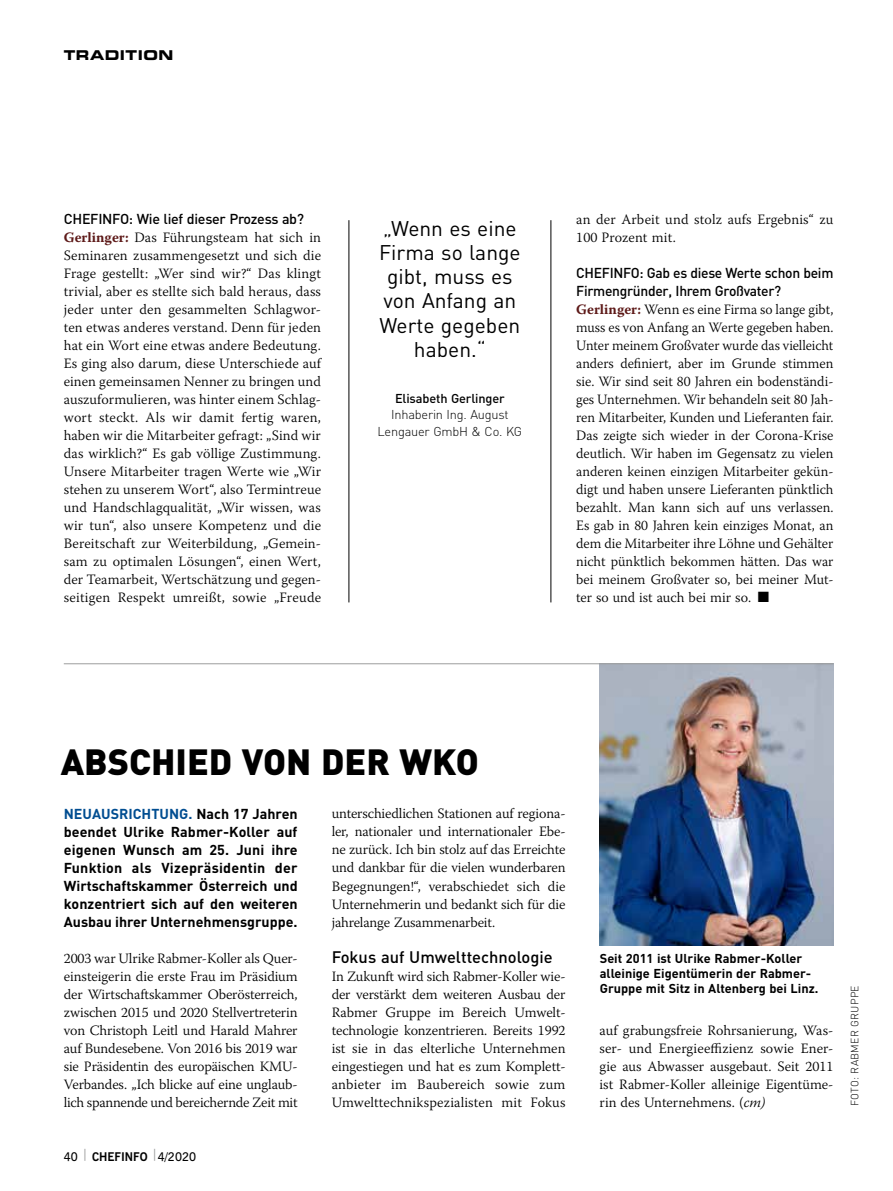
<style>
.page{position:relative;width:893px;height:1191px;background:#fff}
.page>*{position:absolute;margin:0;border:0;box-sizing:border-box;transform-origin:0 0}
.t1{font:36px "DIN Black";color:#000}
.t2{font:21px/24px "DIN";color:#000;text-align:center}
.t3{font:16.5px "DIN Medium";color:#000}
.t4{font:300 14.25px/18px "Warnock Pro";color:#000;text-align:justify}
.t5{font:14.25px/18px "DIN Bold";color:#000;text-align:justify}
.t6{font:14.25px/18px "DIN Medium";letter-spacing:-.02em;color:#000}
.t7{font:13.5px "Eurostile LT Std Bold Ex 2";letter-spacing:.04em;color:#000}
.t8{font:12.75px/15px "DIN Bold";color:#000}
.t9{font:12.75px/16.5px "DIN Light";letter-spacing:-.015em;color:#000;text-align:center}
.t10{font:12.75px "DIN Medium";letter-spacing:-.01em;color:#000}
.t11{font:600 12px "News Gothic BT";color:#000}
.t12{font:10.5px "DIN Light";letter-spacing:.02em;color:#000}
.s1{font-weight:700;color:#5d1918}
.s2{color:#004d91}
.s3{font-weight:700}
.s4{font-style:italic}
</style>
<div class="page">
<hr style="left:349px;top:220px;width:1px;height:382px;background:#000">
<hr style="left:551px;top:220px;width:1px;height:382px;background:#000">
<img style="left:600px;top:664px;width:233px;height:281px">
<hr style="left:64px;top:663px;width:769px;height:1px;background:#9c9d9d">
<p class="t7" style="left:64px;top:46px;width:111px">TRADITION</p>
<p class="t6" style="left:64px;top:210px;width:242px">CHEFINFO: Wie lief dieser Prozess ab?</p>
<p class="t4" style="left:64px;top:228px;width:259px"><span class="s1">Gerlinger:</span> Das Führungsteam hat sich in Seminaren zusammengesetzt und sich die Frage gestellt: „Wer sind wir?“ Das klingt trivial, aber es stellte sich bald heraus, dass jeder unter den gesammelten Schlagwor&shy;ten etwas anderes verstand. Denn für jeden hat ein Wort eine etwas andere Bedeutung.<br>Es ging also darum, diese Unterschiede auf einen gemeinsamen Nenner zu bringen und auszuformulieren, was hinter einem Schlag&shy;wort steckt. Als wir damit fertig waren, haben wir die Mitarbeiter gefragt: „Sind wir das wirklich?“ Es gab völlige Zustimmung.<br>Unsere Mitarbeiter tragen Werte wie „Wir stehen zu unserem Wort“, also Termintreue und Handschlagqualität, „Wir wissen, was wir tun“, also unsere Kompetenz und die Bereitschaft zur Weiterbildung, „Gemein&shy;sam zu optimalen Lösungen“, einen Wert, der Teamarbeit, Wertschätzung und gegen&shy;seitigen Respekt umreißt, sowie „Freude</p>
<h2 class="t2" style="left:379px;top:216px;width:143px">„Wenn es eine<br>Firma so lange gibt, muss es von Anfang an<br>Werte gegeben haben.“</h2>
<p class="t10" style="left:395px;top:390px;width:111px">Elisabeth Gerlinger</p>
<p class="t9" style="left:378px;top:406px;width:146px">Inhaberin Ing. August<br>Lengauer GmbH &amp; Co. KG</p>
<p class="t4" style="left:576px;top:210px;width:259px">an der Arbeit und stolz aufs Ergebnis“ zu<br>100 Prozent mit.</p>
<p class="t6" style="left:576px;top:264px;width:259px">CHEFINFO: Gab es diese Werte schon beim<br>Firmengründer, Ihrem Großvater?</p>
<p class="t4" style="left:576px;top:300px;width:259px"><span class="s1">Gerlinger:</span> Wenn es eine Firma so lange gibt, muss es von Anfang an Werte gegeben haben.<br>Unter meinem Großvater wurde das vielleicht anders definiert, aber im Grunde stimmen sie. Wir sind seit 80 Jahren ein bodenständi&shy;ges Unternehmen. Wir behandeln seit 80 Jah&shy;ren Mitarbeiter, Kunden und Lieferanten fair.<br>Das zeigte sich wieder in der Corona-Krise deutlich. Wir haben im Gegensatz zu vielen anderen keinen einzigen Mitarbeiter gekün&shy;digt und haben unsere Lieferanten pünktlich bezahlt. Man kann sich auf uns verlassen.<br>Es gab in 80 Jahren kein einziges Monat, an dem die Mitarbeiter ihre Löhne und Gehälter nicht pünktlich bekommen hätten. Das war bei meinem Großvater so, bei meiner Mut&shy;ter so und ist auch bei mir so.</p>
<h1 class="t1" style="left:61px;top:738px;width:420px">ABSCHIED VON DER WKO</h1>
<p class="t5" style="left:64px;top:803px;width:235px"><span class="s2">NEUAUSRICHTUNG.</span> Nach 17 Jahren beendet Ulrike Rabmer-Koller auf eigenen Wunsch am 25. Juni ihre Funktion als Vizepräsidentin der Wirtschaftskammer Österreich und konzentriert sich auf den weiteren Ausbau ihrer Unternehmensgruppe.</p>
<p class="t4" style="left:64px;top:948px;width:235px">2003 war Ulrike Rabmer-Koller als Quer&shy;einsteigerin die erste Frau im Präsidium der Wirtschaftskammer Oberösterreich, zwischen 2015 und 2020 Stellvertreterin von Christoph Leitl und Harald Mahrer auf Bundesebene. Von 2016 bis 2019 war sie Präsidentin des europäischen KMU-Verbandes. „Ich blicke auf eine unglaub&shy;lich spannende und bereichernde Zeit mit</p>
<p class="t11" style="left:64px;top:1149px;width:134px">40 <sup>|</sup> <span class="s3">CHEFINFO</span> <sup>|</sup>4/2020</p>
<p class="t4" style="left:332px;top:804px;width:235px">unterschiedlichen Stationen auf regiona&shy;ler, nationaler und internationaler Ebe&shy;ne zurück. Ich bin stolz auf das Erreichte und dankbar für die vielen wunderbaren Begegnungen!“, verabschiedet sich die Unternehmerin und bedankt sich für die jahrelange Zusammenarbeit.</p>
<p class="t3" style="left:332px;top:946px;width:223px">Fokus auf Umwelttechnologie</p>
<p class="t4" style="left:332px;top:966px;width:235px">In Zukunft wird sich Rabmer-Koller wie&shy;der verstärkt dem weiteren Ausbau der Rabmer Gruppe im Bereich Umwelt&shy;technologie konzentrieren. Bereits 1992 ist sie in das elterliche Unternehmen eingestiegen und hat es zum Komplett&shy;anbieter im Baubereich sowie zum Umwelttechnikspezialisten mit Fokus</p>
<p class="t8" style="left:600px;top:950px;width:220px">Seit 2011 ist Ulrike Rabmer-Koller alleinige Eigentümerin der Rabmer-<br>Gruppe mit Sitz in Altenberg bei Linz.</p>
<p class="t4" style="left:600px;top:1020px;width:235px">auf grabungsfreie Rohrsanierung, Was&shy;ser- und Energieeffizienz sowie Ener&shy;gie aus Abwasser ausgebaut. Seit 2011 ist Rabmer-Koller alleinige Eigentüme&shy;rin des Unternehmens. (<span class="s4">cm)</span></p>
<p class="t12" style="left:848px;top:1106px;width:122px;rotate:-90deg">FOTO: RABMER GRUPPE</p>
</div>
